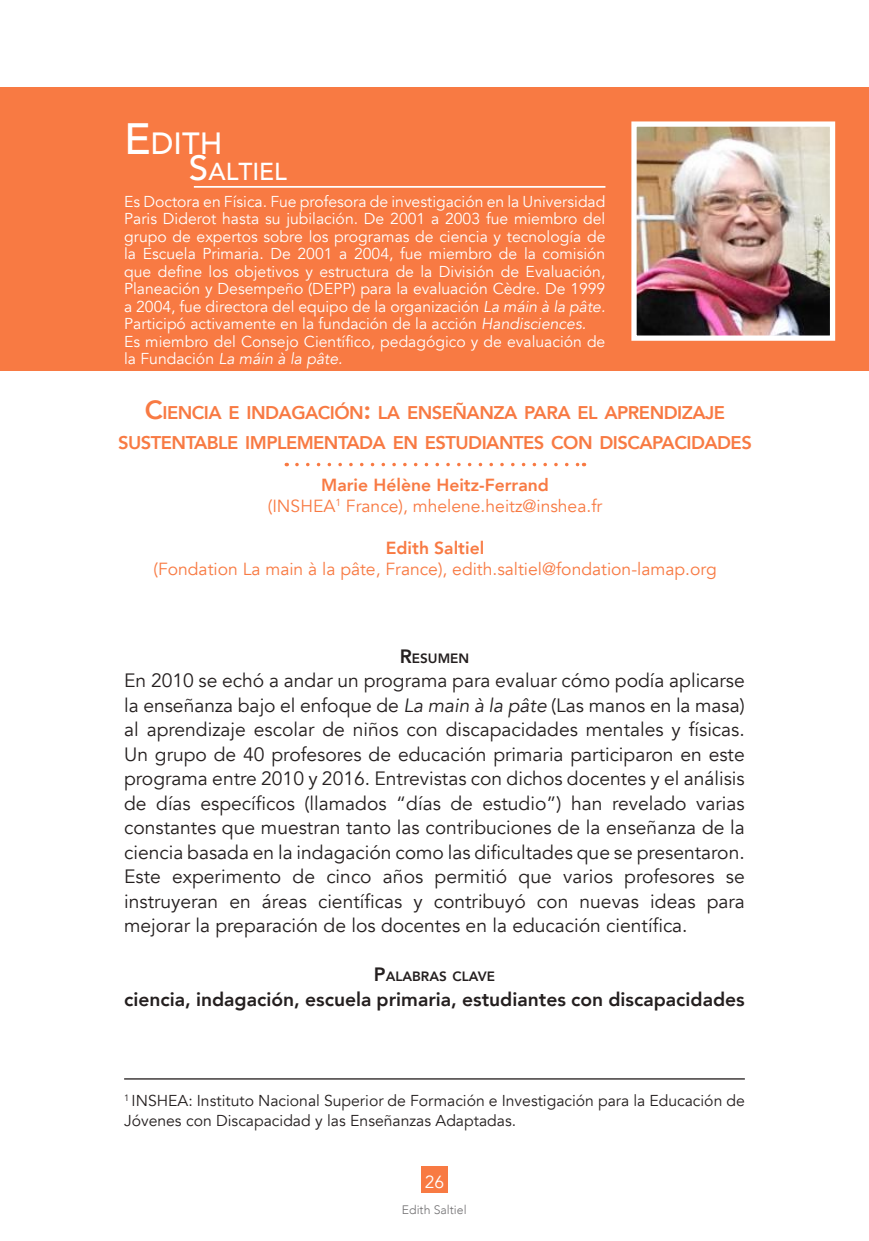
<style>
.page{position:relative;width:869px;height:1241px;background:#fff}
.page>*{position:absolute;margin:0;border:0;box-sizing:border-box;transform-origin:0 0}
.t1{font:500 30.62px "Avenir";color:#fff}
.t2{font:500 24.5px "Avenir";color:#fff}
.t3{font:19.25px/24.5px "Avenir";color:#241f1f;text-align:justify}
.t4{font:800 19.25px "Avenir";color:#241f1f}
.t5{font:800 18.38px/29.8px "Avenir";letter-spacing:-.03em;color:#f87a43;text-align:center}
.t6{font:17.5px/21px "Avenir";color:#f87a43;text-align:center}
.t7{font:800 17.5px "Avenir";color:#f87a43}
.t8{font:17.5px "Avenir";color:#fff}
.t9{font:15.75px/17.5px "Avenir";color:#fff}
.t10{font:15.75px/19.2px "Avenir";color:#241f1f}
.t11{font:800 13.47px "Avenir";color:#241f1f}
.t12{font:300 12.25px "Avenir";color:#717072}
.s1{font-size:43.75px}
.s2{font-size:35px}
.s3{font-style:italic}
.s4{font-size:26.25px}
.s5{font-weight:800}
.s6{font-size:19.25px}
</style>
<div class="page">
<div style="left:0;top:88px;width:868px;height:283px;background:#f87a43"></div>
<img style="left:637px;top:127px;width:191px;height:208px">
<div style="left:631px;top:121px;width:203px;height:220px;border:5px solid #fff"></div>
<hr style="left:194px;top:186px;width:411px;height:2px;background:#fff">
<svg style="left:297px;top:462px;width:287px;height:4px"></svg>
<div style="left:421px;top:1166px;width:26px;height:26px;background:#f87a43"></div>
<hr style="left:124px;top:1078px;width:620px;height:1px;background:#241f1f">
<h1 class="t1" style="left:124px;top:117px;width:100px"><span class="s1">E</span>dith</h1>
<p class="t2" style="left:189px;top:151px;width:99px"><span class="s2">S</span>altiel</p>
<p class="t9" style="left:124px;top:193px;width:482px">Es Doctora en Física. Fue profesora de investigación en la Universidad Paris Diderot hasta su jubilación. De 2001 a 2003 fue miembro del grupo de expertos sobre los programas de ciencia y tecnología de la Escuela Primaria. De 2001 a 2004, fue miembro de la comisión que define los objetivos y estructura de la División de Evaluación, Planeación y Desempeño (DEPP) para la evaluación Cèdre. De 1999 a 2004, fue directora del equipo de la organización <span class="s3">La máin à la pâte.<br></span>Participó activamente en la fundación de la acción <span class="s3">Handisciences.<br></span>Es miembro del Consejo Científico, pedagógico y de evaluación de la Fundación <span class="s3">La máin à la pâte.</span></p>
<p class="t5" style="left:118px;top:398px;width:635px"><span class="s4">C</span>IENCIA E INDAGACIÓN<span class="s4">:</span> LA ENSEÑANZA PARA EL APRENDIZAJE<br>SUSTENTABLE IMPLEMENTADA EN ESTUDIANTES CON DISCAPACIDADES</p>
<p class="t6" style="left:268px;top:474px;width:336px"><span class="s5">Marie Hélène Heitz-Ferrand<br></span>(INSHEA<sup>1</sup> France), mhelene.heitz@inshea.fr</p>
<p class="t7" style="left:385px;top:534px;width:100px">Edith Saltiel</p>
<p class="t6" style="left:153px;top:558px;width:564px">(Fondation La main à la pâte, France), edith.saltiel@fondation-lamap.org</p>
<p class="t11" style="left:399px;top:647px;width:71px"><span class="s6">R</span>ESUMEN</p>
<p class="t3" style="left:124px;top:668px;width:622px">En 2010 se echó a andar un programa para evaluar cómo podía aplicarse la enseñanza bajo el enfoque de <span class="s3">La main à la pâte</span> (Las manos en la masa) al aprendizaje escolar de niños con discapacidades mentales y físicas.<br>Un grupo de 40 profesores de educación primaria participaron en este programa entre 2010 y 2016. Entrevistas con dichos docentes y el análisis de días específicos (llamados “días de estudio”) han revelado varias constantes que muestran tanto las contribuciones de la enseñanza de la ciencia basada en la indagación como las dificultades que se presentaron.<br>Este experimento de cinco años permitió que varios profesores se instruyeran en áreas científicas y contribuyó con nuevas ideas para mejorar la preparación de los docentes en la educación científica.</p>
<p class="t11" style="left:374px;top:965px;width:122px"><span class="s6">P</span>ALABRAS CLAVE</p>
<p class="t4" style="left:124px;top:983px;width:622px">ciencia, indagación, escuela primaria, estudiantes con discapacidades</p>
<p class="t10" style="left:124px;top:1091px;width:622px"><sup>1</sup> INSHEA: Instituto Nacional Superior de Formación e Investigación para la Educación de<br>Jóvenes con Discapacidad y las Enseñanzas Adaptadas.</p>
<p class="t8" style="left:424px;top:1171px;width:21px">26</p>
<p class="t12" style="left:402px;top:1202px;width:66px">Edith Saltiel</p>
</div>
